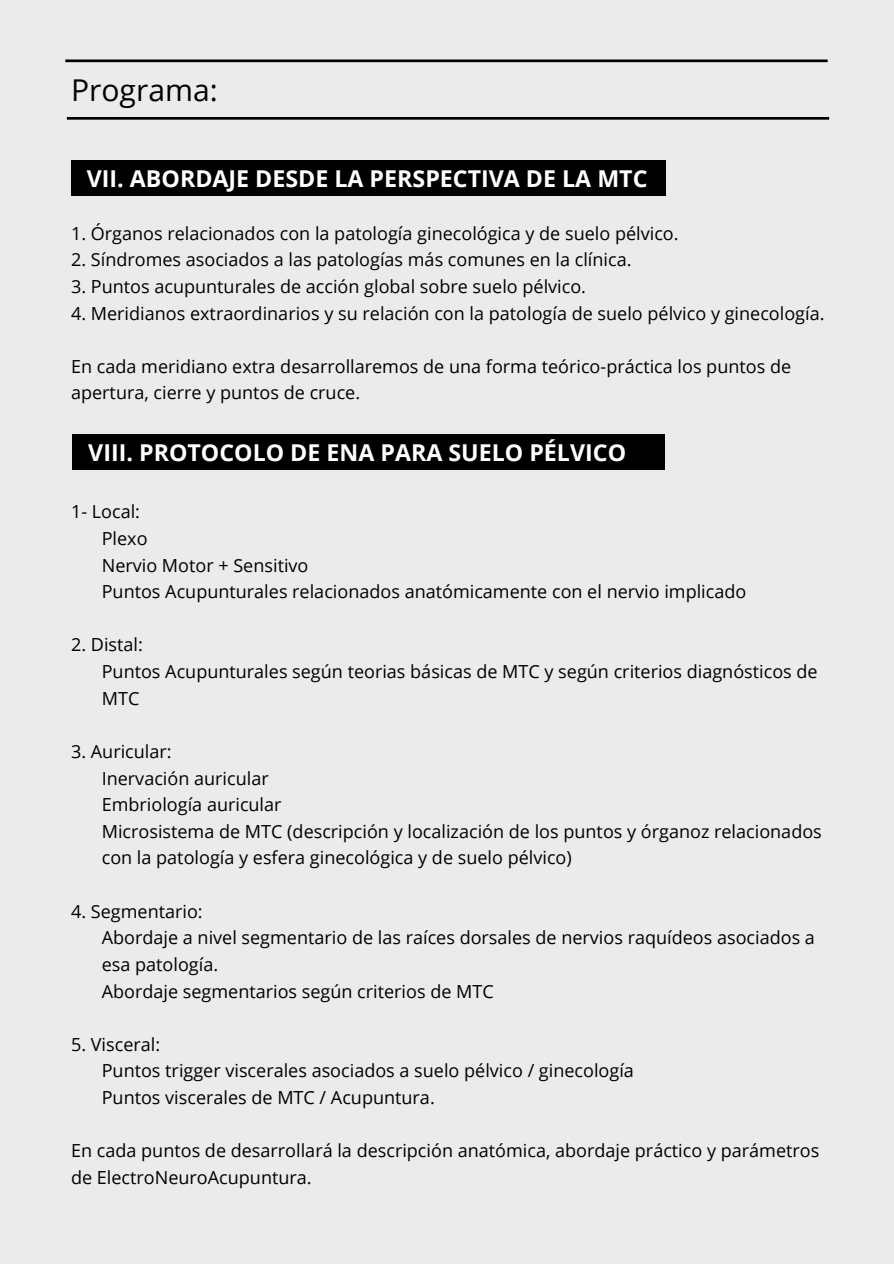
<style>
.page{position:relative;width:894px;height:1264px;background:#fff}
.page>*{position:absolute;margin:0;border:0;box-sizing:border-box;transform-origin:0 0}
.t1{font:30px "Open Sans";color:#000}
.t2{font:700 23.25px "Open Sans";color:#fff}
.t3{font:18px/26.5px "Open Sans";color:#000}
</style>
<div class="page">
<div style="left:0;top:0;width:893px;height:1263px;background:#ebebeb"></div>
<svg style="left:65px;top:59px;width:762px;height:3px;background:#252525"></svg>
<svg style="left:67px;top:117px;width:761px;height:3px;background:#191919"></svg>
<div style="left:71px;top:160px;width:594px;height:36px;background:#000"></div>
<div style="left:73px;top:434px;width:592px;height:36px;background:#000"></div>
<p class="t1" style="left:71px;top:69px;width:148px">Programa:</p>
<p class="t2" style="left:87px;top:162px;width:562px">VII. ABORDAJE DESDE LA PERSPECTIVA DE LA MTC</p>
<p class="t3" style="left:71px;top:219px;width:608px">1. Órganos relacionados con la patología ginecológica y de suelo pélvico.</p>
<p class="t3" style="left:71px;top:246px;width:562px">2. Síndromes asociados a las patologías más comunes en la clínica.</p>
<p class="t3" style="left:71px;top:272px;width:516px">3. Puntos acupunturales de acción global sobre suelo pélvico.</p>
<p class="t3" style="left:71px;top:299px;width:754px">4. Meridianos extraordinarios y su relación con la patología de suelo pélvico y ginecología.</p>
<p class="t3" style="left:71px;top:352px;width:721px">En cada meridiano extra desarrollaremos de una forma teórico-práctica los puntos de apertura, cierre y puntos de cruce.</p>
<p class="t2" style="left:88px;top:436px;width:539px">VIII. PROTOCOLO DE ENA PARA SUELO PÉLVICO</p>
<p class="t3" style="left:71px;top:498px;width:70px">1- Local:</p>
<p class="t3" style="left:102px;top:524px;width:47px">Plexo</p>
<p class="t3" style="left:102px;top:551px;width:208px">Nervio Motor + Sensitivo</p>
<p class="t3" style="left:102px;top:578px;width:646px">Puntos Acupunturales relacionados anatómicamente con el nervio implicado</p>
<p class="t3" style="left:71px;top:631px;width:73px">2. Distal:</p>
<p class="t3" style="left:102px;top:657px;width:717px">Puntos Acupunturales según teorias básicas de MTC y según criterios diagnósticos de<br>MTC</p>
<p class="t3" style="left:71px;top:737px;width:102px">3. Auricular:</p>
<p class="t3" style="left:102px;top:764px;width:168px">Inervación auricular</p>
<p class="t3" style="left:102px;top:791px;width:181px">Embriología auricular</p>
<p class="t3" style="left:102px;top:817px;width:721px">Microsistema de MTC (descripción y localización de los puntos y órganoz relacionados con la patología y esfera ginecológica y de suelo pélvico)</p>
<p class="t3" style="left:71px;top:897px;width:133px">4. Segmentario:</p>
<p class="t3" style="left:102px;top:924px;width:714px">Abordaje a nivel segmentario de las raíces dorsales de nervios raquídeos asociados a esa patología.</p>
<p class="t3" style="left:102px;top:977px;width:393px">Abordaje segmentarios según criterios de MTC</p>
<p class="t3" style="left:71px;top:1030px;width:91px">5. Visceral:</p>
<p class="t3" style="left:102px;top:1057px;width:533px">Puntos trigger viscerales asociados a suelo pélvico / ginecología</p>
<p class="t3" style="left:102px;top:1083px;width:334px">Puntos viscerales de MTC / Acupuntura.</p>
<p class="t3" style="left:71px;top:1136px;width:749px">En cada puntos de desarrollará la descripción anatómica, abordaje práctico y parámetros de ElectroNeuroAcupuntura.</p>
</div>
